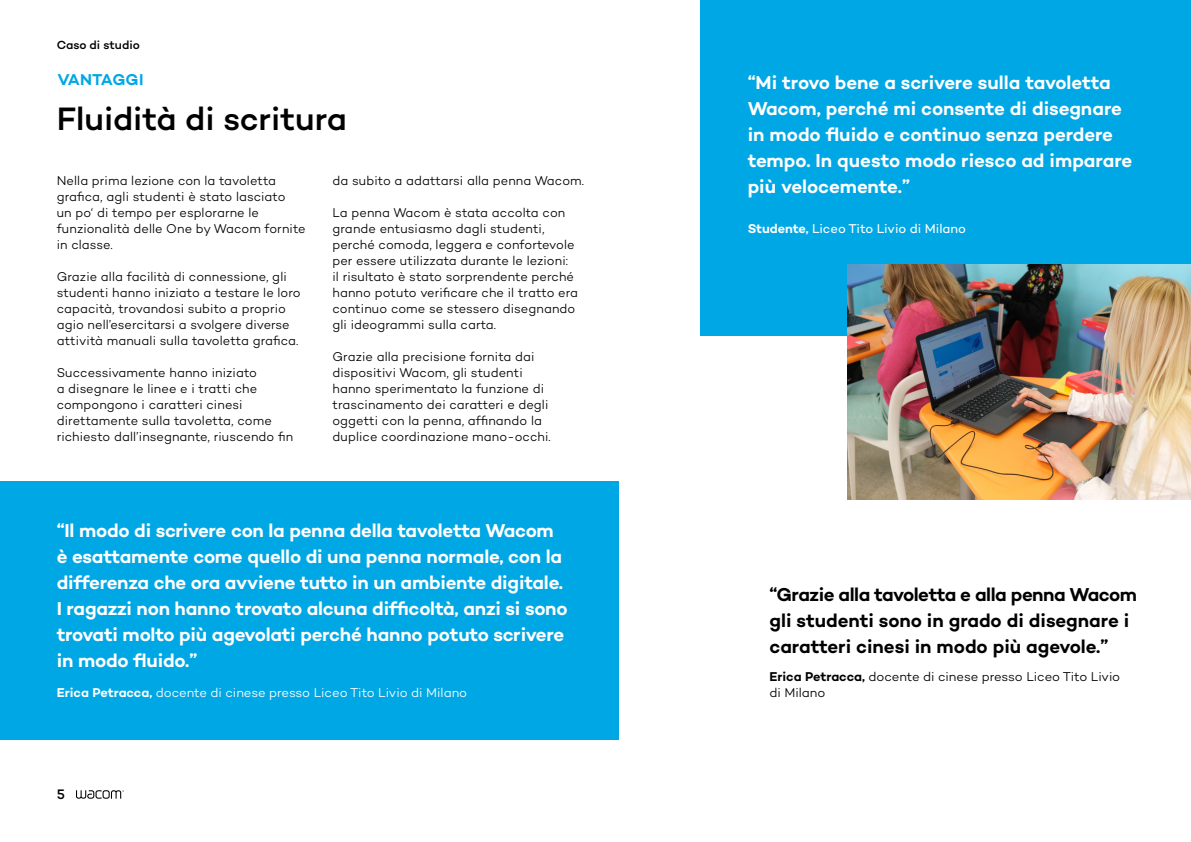
<style>
.page{position:relative;width:1191px;height:842px;background:#fff}
.page>*{position:absolute;margin:0;border:0;box-sizing:border-box;transform-origin:0 0}
.t1{font:500 33px "Campton Wacom";color:#000}
.t2{font:600 19px/26px "Campton Wacom";letter-spacing:-.01em;color:#fff}
.t3{font:600 19px/26px "Campton Wacom";letter-spacing:-.01em;color:#000}
.t4{font:600 16px "Campton Wacom";color:#00a7e5}
.t5{font:500 14px "Campton Wacom";color:#000}
.t6{font:300 13px/16px "Campton Wacom";letter-spacing:.01em;color:#000}
.t7{font:300 13px "Campton Wacom";color:#fff}
.t8{font:13px "Campton Wacom";color:#fff}
.t9{font:500 12px "Campton Wacom";color:#000}
.s1{font-weight:600}
</style>
<div class="page">
<div style="left:700px;top:0;width:491px;height:336px;background:#00a7e5"></div>
<div style="left:0;top:481px;width:618px;height:259px;background:#00a7e5"></div>
<svg style="left:76px;top:790px;width:48px;height:9px"></svg>
<img style="left:848px;top:265px;width:343px;height:234px">
<p class="t9" style="left:57px;top:37px;width:85px">Caso di studio</p>
<p class="t4" style="left:57px;top:69px;width:88px">VANTAGGI</p>
<h1 class="t1" style="left:57px;top:98px;width:292px">Fluidità di scritura</h1>
<p class="t6" style="left:57px;top:172px;width:250px">Nella prima lezione con la tavoletta grafica, agli studenti è stato lasciato<br>un po‘ di tempo per esplorarne le funzionalità delle One by Wacom fornite in classe.</p>
<p class="t6" style="left:57px;top:268px;width:245px">Grazie alla facilità di connessione, gli studenti hanno iniziato a testare le loro capacità, trovandosi subito a proprio agio nell’esercitarsi a svolgere diverse attività manuali sulla tavoletta grafica.</p>
<p class="t6" style="left:57px;top:364px;width:238px">Successivamente hanno iniziato<br>a disegnare le linee e i tratti che compongono i caratteri cinesi direttamente sulla tavoletta, come richiesto dall’insegnante, riuscendo fin</p>
<p class="t6" style="left:332px;top:172px;width:253px">da subito a adattarsi alla penna Wacom.</p>
<p class="t6" style="left:332px;top:204px;width:247px">La penna Wacom è stata accolta con grande entusiasmo dagli studenti, perché comoda, leggera e confortevole per essere utilizzata durante le lezioni:<br>il risultato è stato sorprendente perché hanno potuto verificare che il tratto era continuo come se stessero disegnando gli ideogrammi sulla carta.</p>
<p class="t6" style="left:332px;top:348px;width:220px">Grazie alla precisione fornita dai dispositivi Wacom, gli studenti hanno sperimentato la funzione di trascinamento dei caratteri e degli oggetti con la penna, affinando la duplice coordinazione mano-occhi.</p>
<p class="t2" style="left:57px;top:517px;width:512px">“Il modo di scrivere con la penna della tavoletta Wacom è esattamente come quello di una penna normale, con la differenza che ora avviene tutto in un ambiente digitale.<br>I ragazzi non hanno trovato alcuna difficoltà, anzi si sono trovati molto più agevolati perché hanno potuto scrivere in modo fluido.”</p>
<p class="t7" style="left:57px;top:684px;width:412px"><span class="s1">Erica Petracca,</span> docente di cinese presso Liceo Tito Livio di Milano</p>
<p class="t5" style="left:57px;top:785px;width:10px">5</p>
<h2 class="t2" style="left:747px;top:69px;width:386px">“Mi trovo bene a scrivere sulla tavoletta Wacom, perché mi consente di disegnare in modo fluido e continuo senza perdere tempo. In questo modo riesco ad imparare più velocemente.”</h2>
<p class="t8" style="left:747px;top:220px;width:220px"><span class="s1">Studente,</span> Liceo Tito Livio di Milano</p>
<h2 class="t3" style="left:769px;top:581px;width:369px">“Grazie alla tavoletta e alla penna Wacom gli studenti sono in grado di disegnare i caratteri cinesi in modo più agevole.”</h2>
<p class="t6" style="left:769px;top:668px;width:352px"><span class="s1">Erica Petracca,</span> docente di cinese presso Liceo Tito Livio di Milano</p>
</div>
